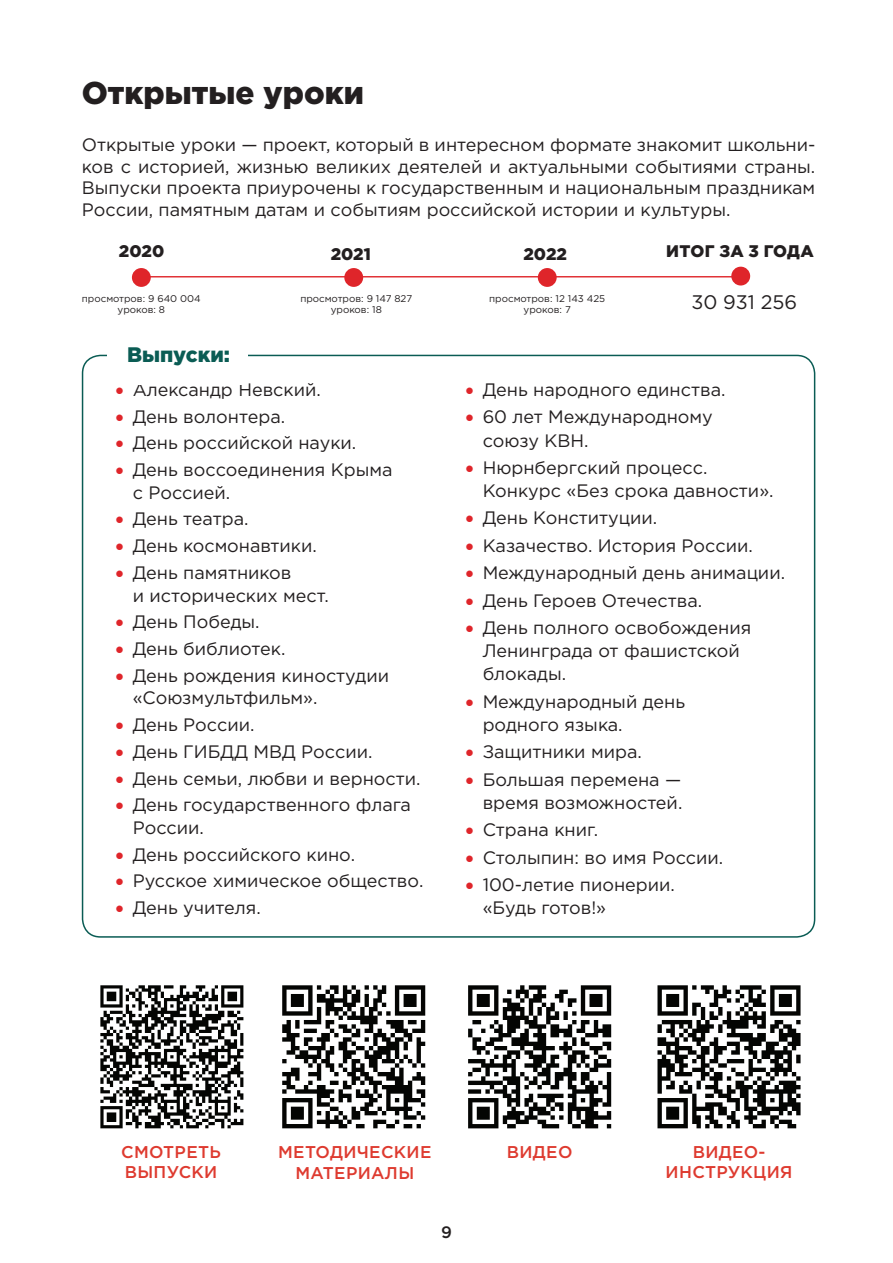
<style>
.page{position:relative;width:893px;height:1263px;background:#fff}
.page>*{position:absolute;margin:0;border:0;box-sizing:border-box;transform-origin:0 0}
.t1{font:900 31.5px "Gotham Pro";color:#231f20}
.t2{font:900 21px "Gotham Pro";color:#0a5c54}
.t3{font:19.65px "Gotham Pro";color:#231f20}
.t4{font:18px/23.1px "Gotham Pro";color:#231f20}
.t5{font:500 17.1px/20.4px "Gotham Pro";letter-spacing:.02em;color:#de3a2f;text-align:center}
.t6{font:900 16.8px "Gotham Pro";color:#231f20}
.t7{font:500 16.5px "Gotham Pro";color:#231f20}
.t8{font:9.75px/11.7px "Gotham Pro";color:#231f20;text-align:center}
.s1{color:#df252a}
</style>
<div class="page">
<svg style="left:100px;top:985px;width:143px;height:143px"></svg>
<svg style="left:282px;top:985px;width:143px;height:143px"></svg>
<hr style="left:146px;top:276px;width:595px;height:1px;background:#df252a">
<div style="left:731px;top:267px;width:19px;height:18px;background:#df252a;border-radius:50%"></div>
<div style="left:132px;top:268px;width:19px;height:19px;background:#df252a;border-radius:50%"></div>
<div style="left:344px;top:268px;width:19px;height:19px;background:#df252a;border-radius:50%"></div>
<div style="left:538px;top:268px;width:19px;height:19px;background:#df252a;border-radius:50%"></div>
<svg style="left:468px;top:985px;width:143px;height:143px"></svg>
<svg style="left:657px;top:985px;width:143px;height:143px"></svg>
<h1 class="t1" style="left:82px;top:74px;width:284px">Открытые уроки</h1>
<p class="t4" style="left:82px;top:134px;width:735px;line-height:21.6px;text-align:justify">Открытые уроки — проект, который в интересном формате знакомит школьни&shy;ков с историей, жизнью великих деятелей и актуальными событиями страны.<br>Выпуски проекта приурочены к государственным и национальным праздникам России, памятным датам и событиям российской истории и культуры.</p>
<p class="t6" style="left:119px;top:242px;width:47px">2020</p>
<p class="t6" style="left:331px;top:244px;width:42px">2021</p>
<p class="t6" style="left:523px;top:244px;width:45px">2022</p>
<p class="t6" style="left:666px;top:242px;width:146px">итог за 3 года</p>
<p class="t8" style="left:82px;top:292px;width:121px">просмотров: 9 640 004 уроков: 8</p>
<p class="t8" style="left:300px;top:292px;width:113px">просмотров: 9 147 827 уроков: 18</p>
<p class="t8" style="left:489px;top:292px;width:118px">просмотров: 12 143 425 уроков: 7</p>
<p class="t3" style="left:691px;top:291px;width:107px">30 931 256</p>
<p class="t2" style="left:127px;top:342px;width:105px">Выпуски:</p>
<p class="t4" style="left:115px;top:378px;width:207px"><span class="s1">•</span> Александр Невский.</p>
<p class="t4" style="left:115px;top:405px;width:171px"><span class="s1">•</span> День волонтера.</p>
<p class="t4" style="left:115px;top:431px;width:242px"><span class="s1">•</span> День российской науки.</p>
<p class="t4" style="left:133px;top:458px;width:261px;line-height:22.5px;text-indent:-17px"><span class="s1">•</span> День воссоединения Крыма с Россией.</p>
<p class="t4" style="left:115px;top:507px;width:135px"><span class="s1">•</span> День театра.</p>
<p class="t4" style="left:115px;top:534px;width:203px"><span class="s1">•</span> День космонавтики.</p>
<p class="t4" style="left:133px;top:561px;width:198px;line-height:22.5px;text-indent:-17px"><span class="s1">•</span> День памятников<br>и исторических мест.</p>
<p class="t4" style="left:115px;top:610px;width:146px"><span class="s1">•</span> День Победы.</p>
<p class="t4" style="left:115px;top:637px;width:172px"><span class="s1">•</span> День библиотек.</p>
<p class="t4" style="left:133px;top:664px;width:258px;line-height:22.5px;text-indent:-17px"><span class="s1">•</span> День рождения киностудии «Союзмультфильм».</p>
<p class="t4" style="left:115px;top:713px;width:141px"><span class="s1">•</span> День России.</p>
<p class="t4" style="left:115px;top:740px;width:259px"><span class="s1">•</span> День ГИБДД МВД России.</p>
<p class="t4" style="left:115px;top:767px;width:307px"><span class="s1">•</span> День семьи, любви и верности.</p>
<p class="t4" style="left:133px;top:794px;width:280px;line-height:22.5px;text-indent:-17px"><span class="s1">•</span> День государственного флага<br>России.</p>
<p class="t4" style="left:115px;top:843px;width:241px"><span class="s1">•</span> День российского кино.</p>
<p class="t4" style="left:115px;top:869px;width:310px"><span class="s1">•</span> Русское химическое общество.</p>
<p class="t4" style="left:115px;top:896px;width:147px"><span class="s1">•</span> День учителя.</p>
<p class="t4" style="left:465px;top:378px;width:262px"><span class="s1">•</span> День народного единства.</p>
<p class="t4" style="left:483px;top:405px;width:232px;text-indent:-17px"><span class="s1">•</span> 60 лет Международному союзу КВН.</p>
<p class="t4" style="left:483px;top:456px;width:292px;text-indent:-17px"><span class="s1">•</span> Нюрнбергский процесс.<br>Конкурс «Без срока давности».</p>
<p class="t4" style="left:465px;top:506px;width:193px"><span class="s1">•</span> День Конституции.</p>
<p class="t4" style="left:465px;top:534px;width:289px"><span class="s1">•</span> Казачество. История России.</p>
<p class="t4" style="left:465px;top:561px;width:321px"><span class="s1">•</span> Международный день анимации.</p>
<p class="t4" style="left:465px;top:589px;width:238px"><span class="s1">•</span> День Героев Отечества.</p>
<p class="t4" style="left:483px;top:616px;width:270px;text-indent:-17px"><span class="s1">•</span> День полного освобождения<br>Ленинграда от фашистской блокады.</p>
<p class="t4" style="left:483px;top:690px;width:204px;text-indent:-17px"><span class="s1">•</span> Международный день родного языка.</p>
<p class="t4" style="left:465px;top:740px;width:178px"><span class="s1">•</span> Защитники мира.</p>
<p class="t4" style="left:465px;top:768px;width:219px;text-align:right"><span class="s1">•</span> Большая перемена — время возможностей.</p>
<p class="t4" style="left:465px;top:818px;width:134px"><span class="s1">•</span> Страна книг.</p>
<p class="t4" style="left:465px;top:846px;width:259px"><span class="s1">•</span> Столыпин: во имя России.</p>
<p class="t4" style="left:483px;top:873px;width:194px;text-indent:-17px"><span class="s1">•</span> 100-летие пионерии. «Будь готов!»</p>
<p class="t5" style="left:121px;top:1141px;width:101px;text-align:left">смотреть выпуски</p>
<p class="t5" style="left:278px;top:1141px;width:155px">методические материалы</p>
<p class="t7" style="left:441px;top:1223px;width:12px">9</p>
<p class="t5" style="left:507px;top:1141px;width:67px">Видео</p>
<p class="t5" style="left:666px;top:1141px;width:128px">Видео&shy;инструкция</p>
</div>
